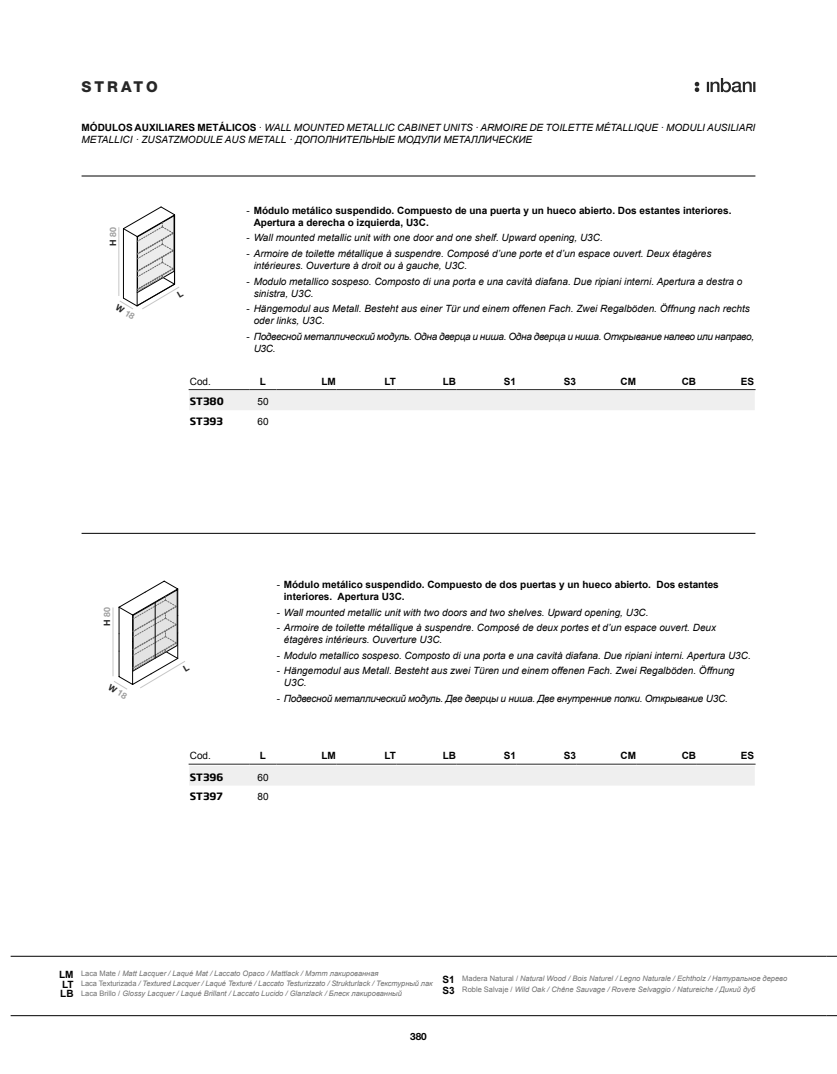
<style>
.page{position:relative;width:837px;height:1074px;background:#fff}
.page>*{position:absolute;margin:0;border:0;box-sizing:border-box;transform-origin:0 0}
.t1{font:800 15px "Helvetica Neue LT Std";letter-spacing:.2em;color:#272727}
.t2{font:italic 10px/12px "Arial";color:#000}
.t3{font:700 10px/12px "Arial";color:#000}
.t4{font:italic 10px/12px "Arial";letter-spacing:-.025em;color:#000}
.t5{font:700 10px "Soho Gothic Pro";color:#000}
.t6{font:10px "Arial";color:#000}
.t7{font:700 10px "Helvetica Neue LT Std";color:#000}
.t8{font:700 8.75px "Helvetica Neue LT Std";color:#9d9d9d}
.t9{font:italic 7.5px/11.4px "Arial";color:#707070}
.s1{font-weight:700;font-style:normal}
.s2{font-style:normal}
.s3{color:#272727}
.s4{font-weight:400}
.s5{font-weight:700;font-style:normal;font-size:10px;color:#000}
</style>
<div class="page">
<svg style="left:706px;top:78px;width:49px;height:14px"></svg>
<svg style="left:694px;top:82px;width:5px;height:10px"></svg>
<hr style="left:11px;top:956px;width:815px;height:1px;background:#000">
<hr style="left:11px;top:1015px;width:815px;height:1px;background:#000">
<hr style="left:188px;top:763px;width:61px;height:1px;background:#272727">
<hr style="left:696px;top:763px;width:59px;height:1px;background:#272727">
<hr style="left:188px;top:389px;width:61px;height:1px;background:#272727">
<div style="left:189px;top:389px;width:565px;height:21px;background:#efefef"></div>
<hr style="left:276px;top:389px;width:60px;height:1px;background:#272727">
<hr style="left:336px;top:389px;width:60px;height:1px;background:#272727">
<hr style="left:396px;top:389px;width:60px;height:1px;background:#272727">
<hr style="left:456px;top:389px;width:60px;height:1px;background:#272727">
<hr style="left:516px;top:389px;width:60px;height:1px;background:#272727">
<hr style="left:576px;top:389px;width:60px;height:1px;background:#272727">
<hr style="left:636px;top:389px;width:60px;height:1px;background:#272727">
<hr style="left:696px;top:389px;width:59px;height:1px;background:#272727">
<hr style="left:81px;top:176px;width:674px;height:1px;background:#000">
<hr style="left:81px;top:533px;width:674px;height:1px;background:#000">
<svg style="left:189px;top:763px;width:565px;height:22px"></svg>
<svg style="left:118px;top:206px;width:62px;height:103px"></svg>
<svg style="left:112px;top:580px;width:73px;height:110px"></svg>
<h1 class="t1" style="left:81px;top:78px;width:78px">STRATO</h1>
<p class="t2" style="left:81px;top:122px;width:675px"><span class="s1">MÓDULOS AUXILIARES METÁLICOS</span> <span class="s2">·</span> WALL MOUNTED METALLIC CABINET UNITS · ARMOIRE DE TOILETTE MÉTALLIQUE · MODULI AUSILIARI<br>METALLICI · ZUSATZMODULE AUS METALL · ДОПОЛНИТЕЛЬНЫЕ МОДУЛИ МЕТАЛЛИЧЕСКИЕ</p>
<p class="t8" style="left:107px;top:246px;width:20px;rotate:-90deg"><span class="s3">H</span> 80</p>
<p class="t8" style="left:102px;top:626px;width:20px;rotate:-90deg"><span class="s3">H</span> 80</p>
<p class="t3" style="left:253px;top:205px;width:479px;text-indent:-7px"><span class="s4">-</span> Módulo metálico suspendido. Compuesto de una puerta y un hueco abierto. Dos estantes interiores.<br>Apertura a derecha o izquierda, U3C.</p>
<p class="t2" style="left:246px;top:232px;width:357px"><span class="s2">-</span> Wall mounted metallic unit with one door and one shelf. Upward opening, U3C.</p>
<p class="t2" style="left:253px;top:248px;width:459px;text-indent:-7px"><span class="s2">-</span> Armoire de toilette métallique à suspendre. Composé d’une porte et d’un espace ouvert. Deux étagères intérieures. Ouverture à droit ou à gauche, U3C.</p>
<p class="t2" style="left:253px;top:275px;width:490px;text-indent:-7px"><span class="s2">-</span> Modulo metallico sospeso. Composto di una porta e una cavità diafana. Due ripiani interni. Apertura a destra o sinistra, U3C.</p>
<p class="t2" style="left:253px;top:303px;width:497px;text-indent:-7px"><span class="s2">-</span> Hängemodul aus Metall. Besteht aus einer Tür und einem offenen Fach. Zwei Regalböden. Öffnung nach rechts oder links, U3C.</p>
<p class="t4" style="left:253px;top:330px;width:502px;text-indent:-7px"><span class="s2">-</span> Подвесной металлический модуль. Одна дверца и ниша. Одна дверца и ниша. Открывание налево или направо,<br>U3C.</p>
<p class="t6" style="left:190px;top:374px;width:23px">Cod.</p>
<p class="t3" style="left:260px;top:375px;width:8px">L</p>
<p class="t3" style="left:321px;top:375px;width:16px">LM</p>
<p class="t3" style="left:384px;top:375px;width:13px">LT</p>
<p class="t3" style="left:442px;top:375px;width:15px">LB</p>
<p class="t3" style="left:503px;top:375px;width:14px">S1</p>
<p class="t3" style="left:563px;top:375px;width:14px">S3</p>
<p class="t3" style="left:620px;top:375px;width:17px">CM</p>
<p class="t3" style="left:681px;top:375px;width:16px">CB</p>
<p class="t3" style="left:740px;top:375px;width:15px">ES</p>
<p class="t5" style="left:190px;top:393px;width:35px">ST380</p>
<p class="t6" style="left:257px;top:395px;width:13px">50</p>
<p class="t5" style="left:190px;top:413px;width:35px">ST393</p>
<p class="t6" style="left:257px;top:415px;width:13px">60</p>
<p class="t3" style="left:284px;top:579px;width:436px;text-indent:-7px"><span class="s4">-</span> Módulo metálico suspendido. Compuesto de dos puertas y un hueco abierto. Dos estantes interiores. Apertura U3C.</p>
<p class="t2" style="left:277px;top:606px;width:373px"><span class="s2">-</span> Wall mounted metallic unit with two doors and two shelves. Upward opening, U3C.</p>
<p class="t2" style="left:284px;top:622px;width:433px;text-indent:-7px"><span class="s2">-</span> Armoire de toilette métallique à suspendre. Composé de deux portes et d’un espace ouvert. Deux étagères intérieurs. Ouverture U3C.</p>
<p class="t2" style="left:277px;top:649px;width:475px"><span class="s2">-</span> Modulo metallico sospeso. Composto di una porta e una cavità diafana. Due ripiani interni. Apertura U3C.</p>
<p class="t2" style="left:284px;top:665px;width:452px;text-indent:-7px"><span class="s2">-</span> Hängemodul aus Metall. Besteht aus zwei Türen und einem offenen Fach. Zwei Regalböden. Öffnung<br>U3C.</p>
<p class="t4" style="left:277px;top:692px;width:452px"><span class="s2">-</span> Подвесной металлический модуль. Две дверцы и ниша. Две внутренние полки. Открывание U3C.</p>
<p class="t6" style="left:190px;top:749px;width:23px">Cod.</p>
<p class="t3" style="left:260px;top:750px;width:8px">L</p>
<p class="t3" style="left:321px;top:750px;width:16px">LM</p>
<p class="t3" style="left:384px;top:750px;width:13px">LT</p>
<p class="t3" style="left:442px;top:750px;width:15px">LB</p>
<p class="t3" style="left:503px;top:750px;width:14px">S1</p>
<p class="t3" style="left:563px;top:750px;width:14px">S3</p>
<p class="t3" style="left:620px;top:750px;width:17px">CM</p>
<p class="t3" style="left:681px;top:750px;width:16px">CB</p>
<p class="t3" style="left:740px;top:750px;width:15px">ES</p>
<p class="t5" style="left:190px;top:769px;width:35px">ST396</p>
<p class="t6" style="left:257px;top:770px;width:13px">60</p>
<p class="t5" style="left:190px;top:788px;width:34px">ST397</p>
<p class="t6" style="left:257px;top:790px;width:13px">80</p>
<p class="t9" style="left:81px;top:967px;width:299px"><span class="s2">Laca Mate /</span> Matt Lacquer / Laqué Mat / Laccato Opaco / Mattlack / Мэтт лакированная</p>
<p class="t9" style="left:81px;top:987px;width:322px"><span class="s2">Laca Brillo /</span> Glossy Lacquer / Laqué Brillant / Laccato Lucido / Glanzlack / Блеск лакированный</p>
<p class="t3" style="left:59px;top:964px;width:16px;line-height:19.9px">LM<br>LB</p>
<p class="t9" style="left:62px;top:977px;width:372px"><span class="s5">LT</span> <span class="s2">Laca Texturizada</span> / Textured Lacquer / Laqué Texturé / Laccato Testurizzato / Strukturlack / Текстурный лак</p>
<p class="t3" style="left:442px;top:973px;width:14px;line-height:11.4px">S1<br>S3</p>
<p class="t9" style="left:462px;top:972px;width:326px"><span class="s2">Madera Natural /</span> Natural Wood / Bois Naturel / Legno Naturale / Echtholz / Натуральное дерево<br><span class="s2">Roble Salvaje /</span> Wild Oak / Chêne Sauvage / Rovere Selvaggio / Natureiche / Дикий дуб</p>
<p class="t7" style="left:410px;top:1030px;width:18px">380</p>
</div>
